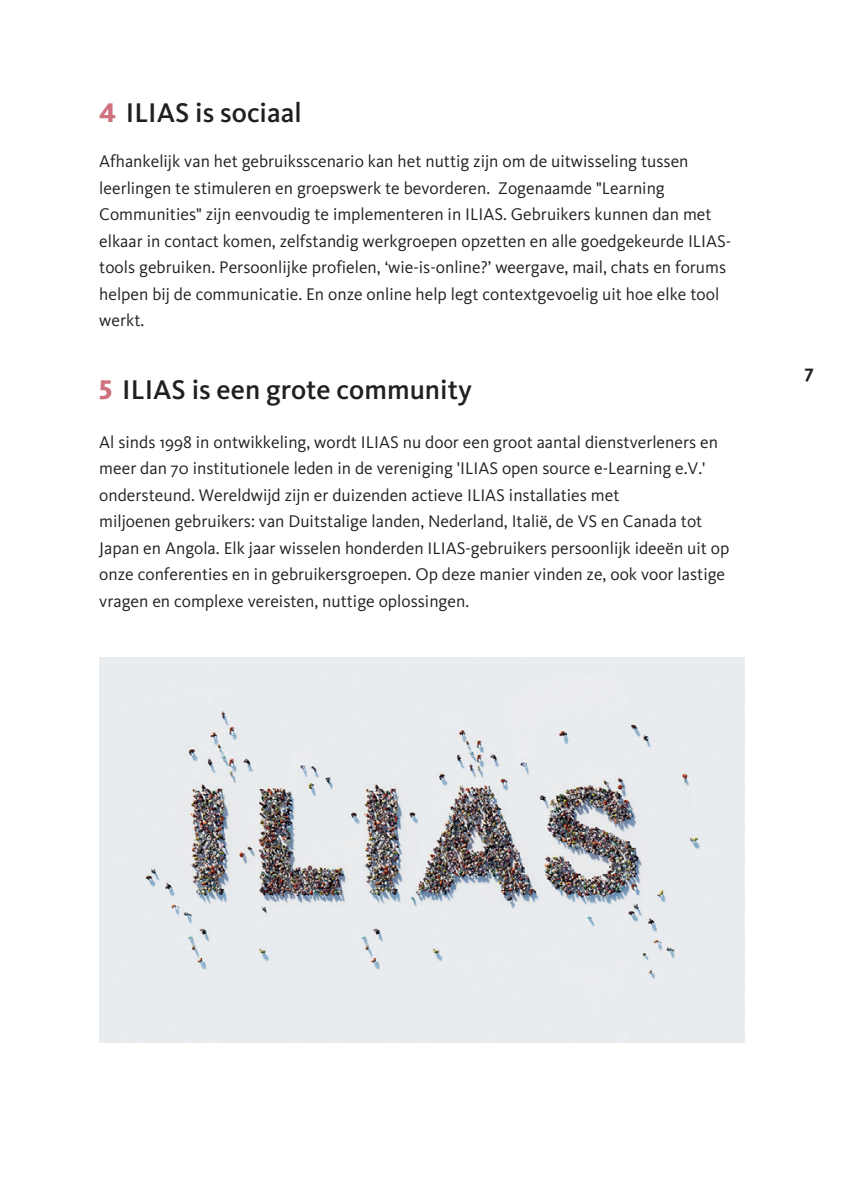
<style>
.page{position:relative;width:844px;height:1191px;background:#fff}
.page>*{position:absolute;margin:0;border:0;box-sizing:border-box;transform-origin:0 0}
.t1{font:500 28px "Kievit Pro";color:#231f20}
.t2{font:700 19.25px "Kievit Pro";color:#231f20}
.t3{font:17.5px/26.4px "Kievit Pro";color:#231f20}
.s1{font-weight:800;color:#cf727e}
</style>
<div class="page">
<img style="left:99px;top:657px;width:645px;height:385px">
<h1 class="t1" style="left:99px;top:96px;width:204px"><span class="s1">4</span> ILIAS is sociaal</h1>
<p class="t3" style="left:99px;top:148px;width:633px">Afhankelijk van het gebruiksscenario kan het nuttig zijn om de uitwisseling tussen leerlingen te stimuleren en groepswerk te bevorderen. Zogenaamde "Learning Communities" zijn eenvoudig te implementeren in ILIAS. Gebruikers kunnen dan met elkaar in contact komen, zelfstandig werkgroepen opzetten en alle goedgekeurde ILIAS&shy;tools gebruiken. Persoonlijke profielen, ‘wie-is-online?’ weergave, mail, chats en forums helpen bij de communicatie. En onze online help legt contextgevoelig uit hoe elke tool werkt.</p>
<h1 class="t1" style="left:99px;top:373px;width:374px"><span class="s1">5</span> ILIAS is een grote community</h1>
<p class="t3" style="left:99px;top:428px;width:631px">Al sinds 1998 in ontwikkeling, wordt ILIAS nu door een groot aantal dienstverleners en meer dan 70 institutionele leden in de vereniging 'ILIAS open source e-Learning e.V.' ondersteund. Wereldwijd zijn er duizenden actieve ILIAS installaties met<br>miljoenen gebruikers: van Duitstalige landen, Nederland, Italië, de VS en Canada tot Japan en Angola. Elk jaar wisselen honderden ILIAS-gebruikers persoonlijk ideeën uit op onze conferenties en in gebruikersgroepen. Op deze manier vinden ze, ook voor lastige vragen en complexe vereisten, nuttige oplossingen.</p>
<p class="t2" style="left:804px;top:360px;width:11px">7</p>
</div>
